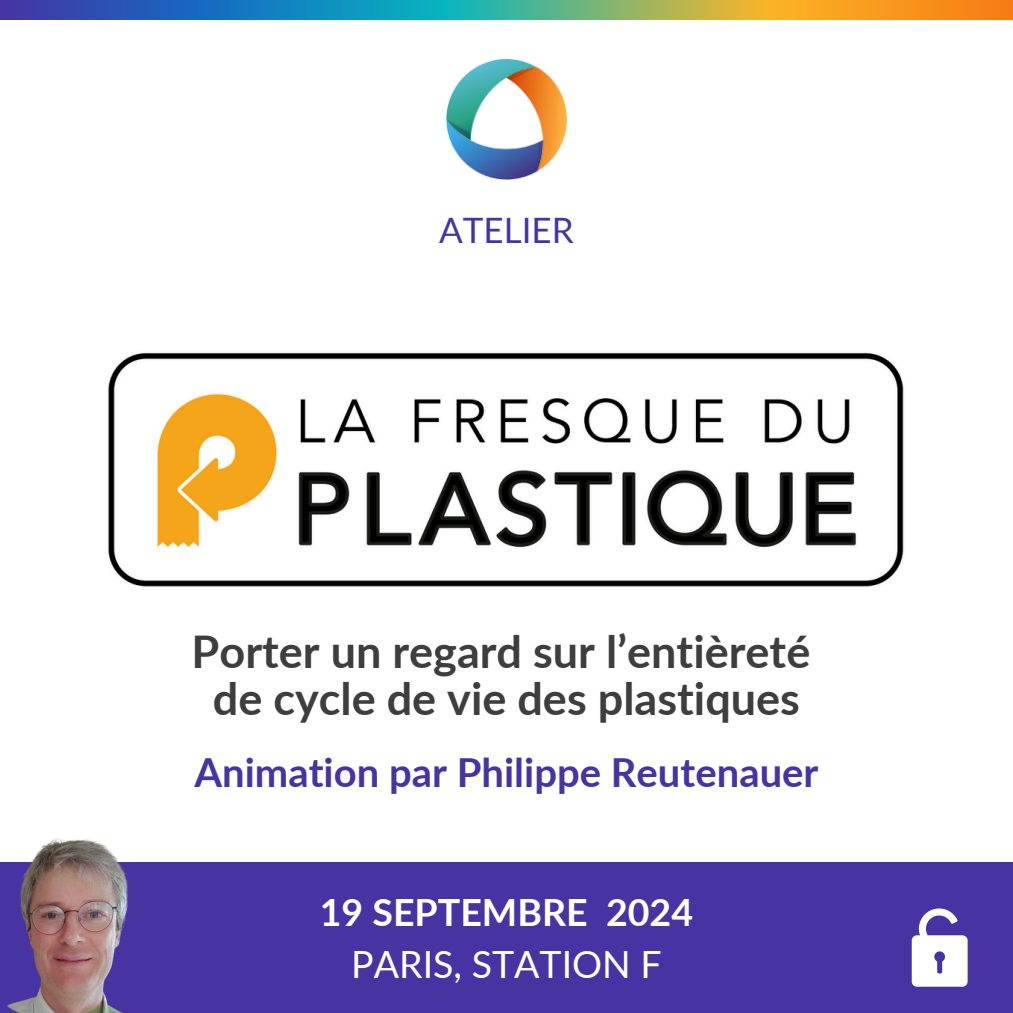
<style>
.page{position:relative;width:1013px;height:1013px;background:#fff}
.page>*{position:absolute;margin:0;border:0;box-sizing:border-box;transform-origin:0 0}
.t1{font:700 45px/46.9px "Lato";color:#3f3e3f;text-align:center}
.t2{font:700 40px "Lato";color:#4734a2}
.t3{font:700 37.5px "Lato";color:#fff}
.t4{font:37.5px "Lato";color:#fff}
.t5{font:35px "Lato";color:#4734a2}
</style>
<div class="page">
<img style="left:446px;top:60px;width:120px;height:120px">
<img style="left:0;top:0;width:1012px;height:20px">
<div style="left:0;top:862px;width:1012px;height:150px;background:#4734a2"></div>
<img style="left:108px;top:352px;width:796px;height:235px">
<img style="left:7px;top:838px;width:121px;height:174px">
<svg style="left:911px;top:908px;width:56px;height:78px"></svg>
<p class="t5" style="left:439px;top:209px;width:136px">ATELIER</p>
<h1 class="t1" style="left:192px;top:627px;width:620px">Porter un regard sur l’entièreté de cycle de vie des plastiques</h1>
<p class="t2" style="left:194px;top:747px;width:625px">Animation par Philippe Reutenauer</p>
<h3 class="t3" style="left:320px;top:888px;width:375px">19 SEPTEMBRE 2024</h3>
<p class="t4" style="left:351px;top:941px;width:312px">PARIS, STATION F</p>
</div>
